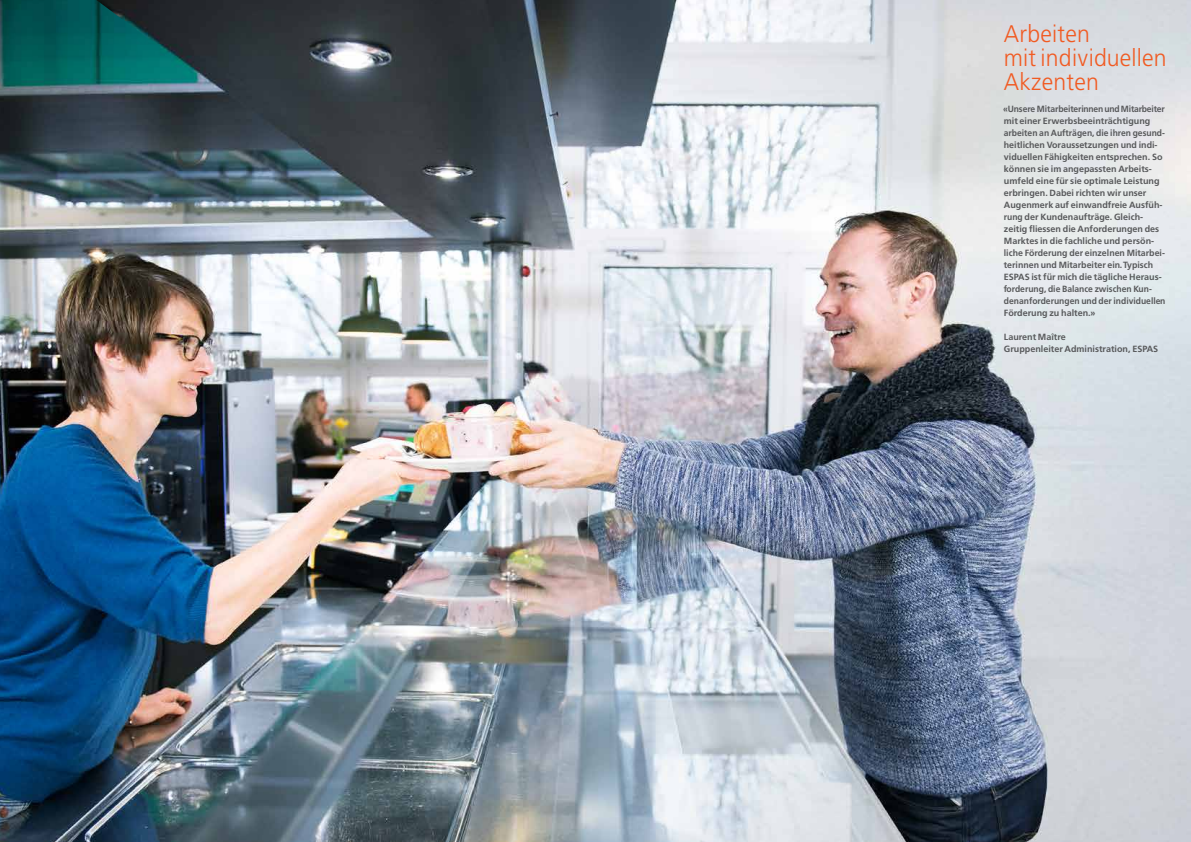
<style>
.page{position:relative;width:1191px;height:842px;background:#fff}
.page>*{position:absolute;margin:0;border:0;box-sizing:border-box;transform-origin:0 0}
.t1{font:300 24px/24px "Frutiger";letter-spacing:.01em;color:#f15a22;scale:.96 1}
.t2{font:700 9px/12px "Frutiger";color:#58595b;scale:.95 1}
.t3{font:700 9px/12px "Frutiger";color:#58595b}
</style>
<div class="page">
<img style="left:0;top:0;width:1191px;height:842px">
<img style="left:0;top:0;width:172px;height:57px">
<h1 class="t1" style="left:1003px;top:22px;width:171px">Arbeiten<br>mit individuellen<br>Akzenten</h1>
<p class="t2" style="left:1003px;top:103px;width:172px">«Unsere Mitarbeiterinnen und Mitarbeiter mit einer Erwerbsbeeinträchtigung arbeiten an Aufträgen, die ihren gesund&shy;heitlichen Voraussetzungen und indi&shy;viduellen Fähigkeiten entsprechen. So können sie im angepassten Arbeits&shy;umfeld eine für sie optimale Leistung erbringen. Dabei richten wir unser Augenmerk auf einwandfreie Ausfüh&shy;rung der Kundenaufträge. Gleich&shy;zeitig fliessen die Anforderungen des Marktes in die fachliche und persön&shy;liche Förderung der einzelnen Mitarbei&shy;terinnen und Mitarbeiter ein. Typisch ESPAS ist für mich die tägliche Heraus&shy;forderung, die Balance zwischen Kun&shy;denanforderungen und der individuellen Förderung zu halten.»</p>
<p class="t3" style="left:1003px;top:331px;width:156px">Laurent Maître<br>Gruppenleiter Administration, ESPAS</p>
</div>
